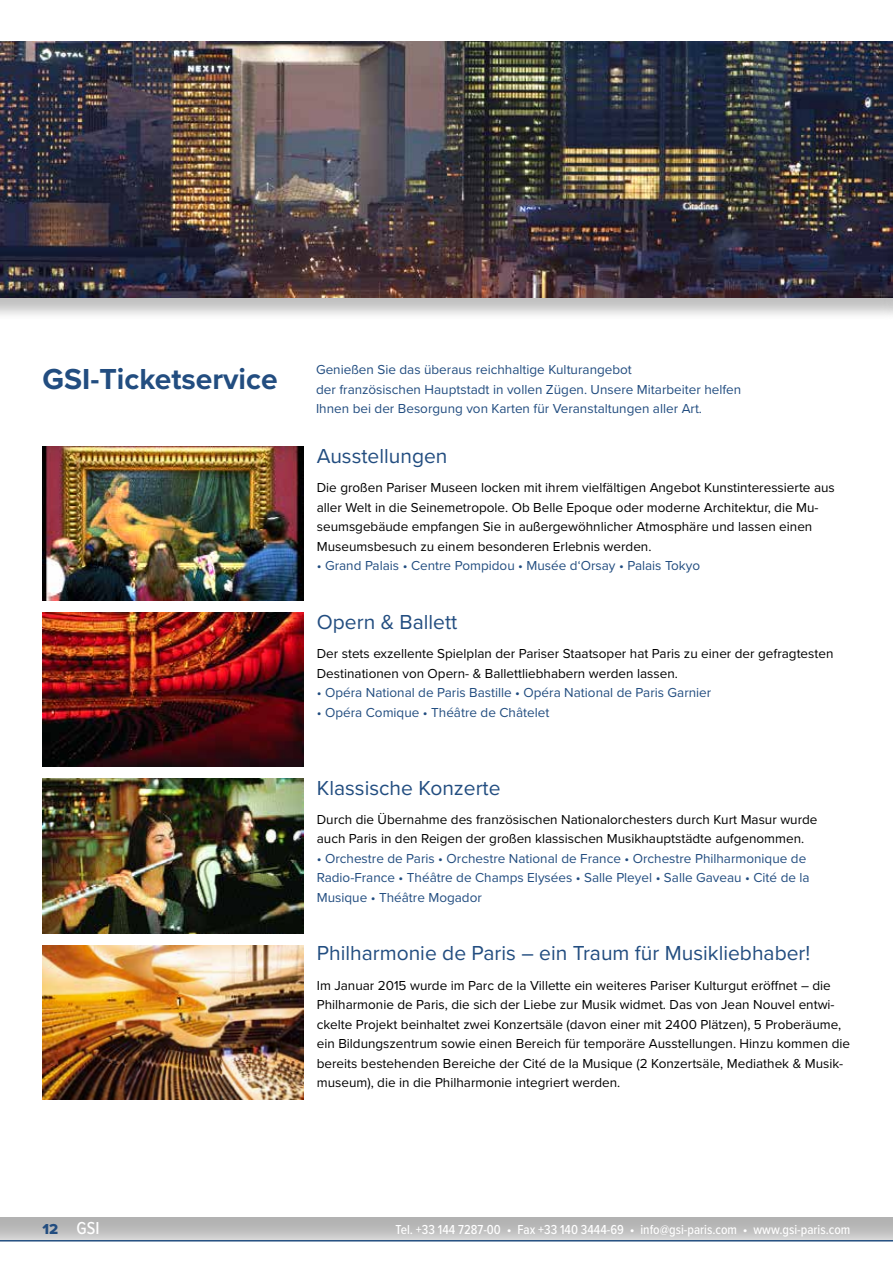
<style>
.page{position:relative;width:893px;height:1263px;background:#fff}
.page>*{position:absolute;margin:0;border:0;box-sizing:border-box;transform-origin:0 0}
.t1{font:700 30px "Proxima Nova";color:#224d80}
.t2{font:21px "Proxima Nova";color:#224d80}
.t3{font:500 18px "Proxima Nova Cond";color:#fff}
.t4{font:13.5px/19.5px "Proxima Nova";color:#000}
.t5{font:13.5px/19.5px "Proxima Nova";color:#224d80}
.t6{font:500 13.5px "Proxima Nova Cond";color:#fff}
.s1{font-family:"Proxima Nova Extrabld";font-weight:400;font-size:15px;color:#224d80}
</style>
<div class="page">
<svg style="left:0;top:1218px;width:893px;height:21px;background:#bdbdbd"></svg>
<hr style="left:0;top:1240px;width:893px;height:1px;background:#224d80">
<div style="left:0;top:43px;width:893px;height:279px;background:#000;opacity:.25"></div>
<img style="left:0;top:42px;width:892px;height:255px">
<img style="left:43px;top:446px;width:260px;height:154px">
<img style="left:43px;top:613px;width:260px;height:154px">
<img style="left:43px;top:779px;width:260px;height:154px">
<img style="left:43px;top:945px;width:260px;height:154px">
<div style="left:881px;top:43px;width:12px;height:279px;background:#000;opacity:.25"></div>
<hr style="left:892px;top:42px;width:1px;height:255px;background:#224d80">
<h1 class="t1" style="left:43px;top:357px;width:237px">GSI-Ticketservice</h1>
<p class="t5" style="left:316px;top:360px;width:427px">Genießen Sie das überaus reichhaltige Kulturangebot<br>der französischen Hauptstadt in vollen Zügen. Unsere Mitarbeiter helfen<br>Ihnen bei der Besorgung von Karten für Veranstaltungen aller Art.</p>
<h2 class="t2" style="left:317px;top:440px;width:132px">Ausstellungen</h2>
<p class="t4" style="left:317px;top:477px;width:520px">Die großen Pariser Museen locken mit ihrem vielfältigen Angebot Kunstinteressierte aus aller Welt in die Seinemetropole. Ob Belle Epoque oder moderne Architektur, die Mu&shy;seumsgebäude empfangen Sie in außergewöhnlicher Atmosphäre und lassen einen Museumsbesuch zu einem besonderen Erlebnis werden.</p>
<p class="t5" style="left:317px;top:555px;width:385px">• Grand Palais • Centre Pompidou • Musée d‘Orsay • Palais Tokyo</p>
<h2 class="t2" style="left:317px;top:606px;width:142px">Opern &amp; Ballett</h2>
<p class="t4" style="left:317px;top:643px;width:518px">Der stets exzellente Spielplan der Pariser Staatsoper hat Paris zu einer der gefragtesten<br>Destinationen von Opern- &amp; Ballettliebhabern werden lassen.</p>
<p class="t5" style="left:317px;top:682px;width:396px">• Opéra National de Paris Bastille • Opéra National de Paris Garnier</p>
<p class="t5" style="left:317px;top:702px;width:234px">• Opéra Comique • Théâtre de Châtelet</p>
<h2 class="t2" style="left:317px;top:772px;width:185px">Klassische Konzerte</h2>
<p class="t4" style="left:317px;top:809px;width:502px">Durch die Übernahme des französischen Nationalorchesters durch Kurt Masur wurde auch Paris in den Reigen der großen klassischen Musikhauptstädte aufgenommen.</p>
<p class="t5" style="left:317px;top:848px;width:494px">• Orchestre de Paris • Orchestre National de France • Orchestre Philharmonique de<br>Radio-France • Théâtre de Champs Elysées • Salle Pleyel • Salle Gaveau • Cité de la<br>Musique • Théâtre Mogador</p>
<h2 class="t2" style="left:317px;top:938px;width:495px">Philharmonie de Paris – ein Traum für Musikliebhaber!</h2>
<p class="t4" style="left:317px;top:975px;width:535px">Im Januar 2015 wurde im Parc de la Villette ein weiteres Pariser Kulturgut eröffnet – die Philharmonie de Paris, die sich der Liebe zur Musik widmet. Das von Jean Nouvel entwi&shy;ckelte Projekt beinhaltet zwei Konzertsäle (davon einer mit 2400 Plätzen), 5 Proberäume, ein Bildungszentrum sowie einen Bereich für temporäre Ausstellungen. Hinzu kommen die bereits bestehenden Bereiche der Cité de la Musique (2 Konzertsäle, Mediathek &amp; Musik&shy;museum), die in die Philharmonie integriert werden.</p>
<h3 class="t3" style="left:43px;top:1214px;width:58px"><span class="s1">12</span> GSI</h3>
<p class="t6" style="left:396px;top:1219px;width:456px">Tel. +33 144 7287-00 • Fax +33 140 3444-69 • info@gsi-paris.com • www.gsi-paris.com</p>
</div>
